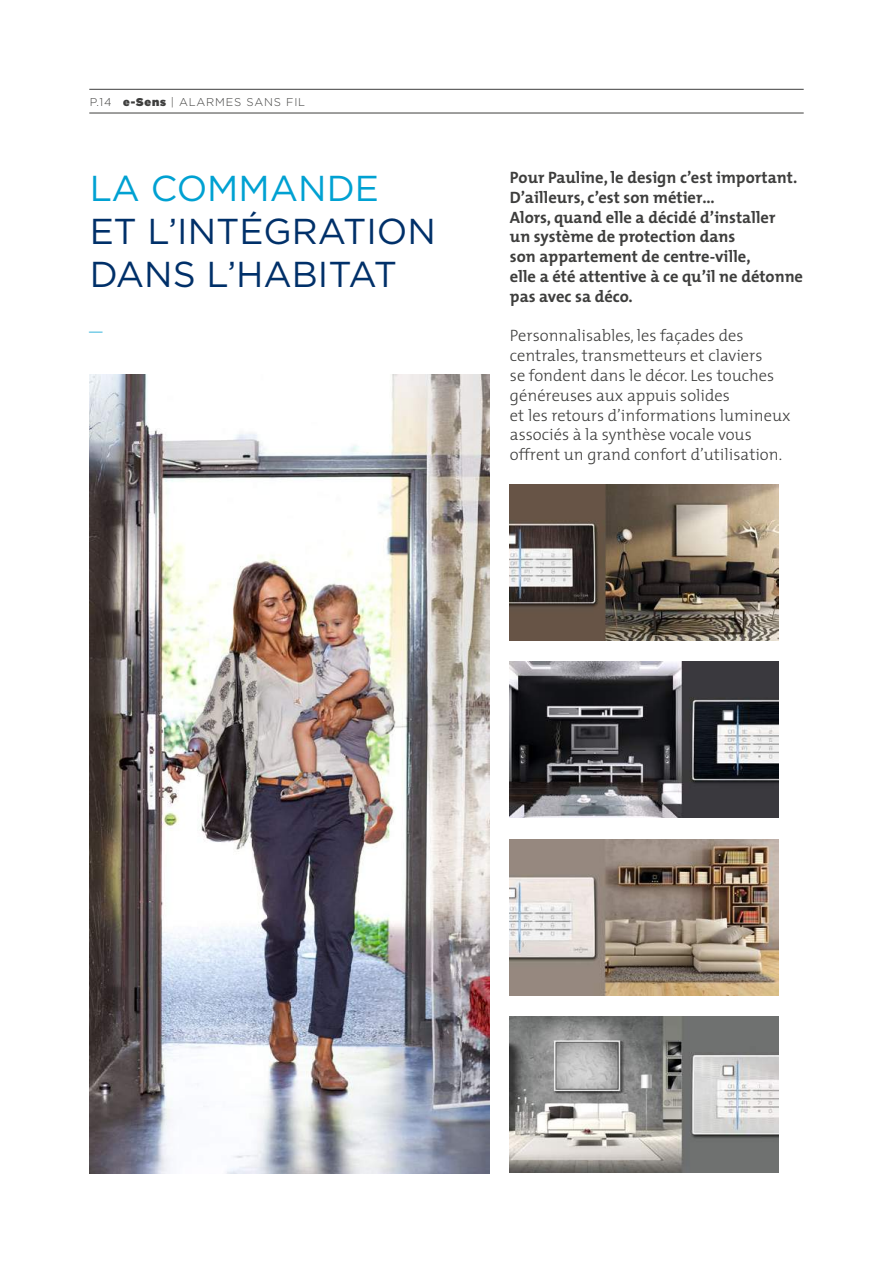
<style>
.page{position:relative;width:893px;height:1263px;background:#fff}
.page>*{position:absolute;margin:0;border:0;box-sizing:border-box;transform-origin:0 0}
.t1{font:36px/43.2px "Gotham HTF";color:#003069}
.t2{font:36px "Gotham HTF";color:#00a1d2}
.t3{font:300 16.5px/19.8px "The Mix";color:#3e3e3d}
.t4{font:700 16.5px/19.8px "The Mix";color:#3e3e3d}
.t5{font:300 13.5px "The Mix";color:#00a1d2}
.t6{font:300 11.25px "Gotham HTF";letter-spacing:.075em;color:#3e3e3d}
.s1{font-weight:900}
</style>
<div class="page">
<hr style="left:89px;top:89px;width:715px;height:1px;background:#3e3e3d">
<hr style="left:89px;top:113px;width:715px;height:1px;background:#3e3e3d">
<img style="left:89px;top:375px;width:400px;height:798px">
<img style="left:510px;top:484px;width:268px;height:156px">
<img style="left:510px;top:662px;width:268px;height:156px">
<img style="left:510px;top:839px;width:268px;height:156px">
<img style="left:510px;top:1016px;width:268px;height:157px">
<p class="t6" style="left:89px;top:96px;width:217px">P.14 <span class="s1">e-Sens</span> | ALARMES SANS FIL</p>
<h1 class="t2" style="left:89px;top:168px;width:291px">LA COMMANDE</h1>
<h1 class="t1" style="left:89px;top:209px;width:348px">ET L’INTÉGRATION<br>DANS L’HABITAT</h1>
<p class="t5" style="left:89px;top:320px;width:15px">—</p>
<p class="t4" style="left:510px;top:167px;width:295px">Pour Pauline, le design c’est important.<br>D’ailleurs, c’est son métier…<br>Alors, quand elle a décidé d’installer<br>un système de protection dans<br>son appartement de centre-ville,<br>elle a été attentive à ce qu’il ne détonne pas avec sa déco.</p>
<p class="t3" style="left:510px;top:325px;width:282px">Personnalisables, les façades des centrales, transmetteurs et claviers<br>se fondent dans le décor. Les touches généreuses aux appuis solides<br>et les retours d’informations lumineux associés à la synthèse vocale vous offrent un grand confort d’utilisation.</p>
</div>
